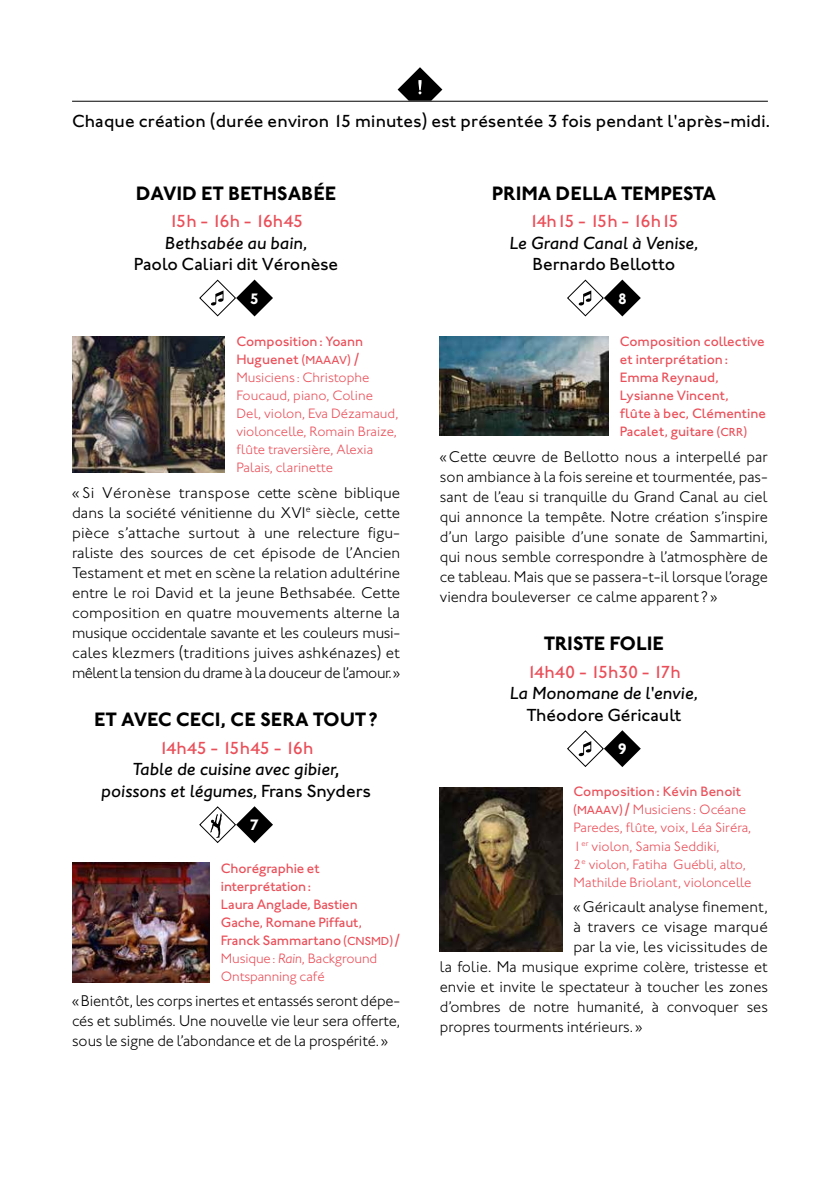
<style>
.page{position:relative;width:840px;height:1191px;background:#fff}
.page>*{position:absolute;margin:0;border:0;box-sizing:border-box;transform-origin:0 0}
.t1{font:700 20px "Johnston ITC";letter-spacing:-.015em;color:#000}
.t2{font:500 18px "Johnston ITC";color:#000}
.t3{font:italic 500 18px/21.6px "Johnston ITC Pro";color:#000;text-align:center}
.t4{font:500 18px "Johnston ITC";color:#ea4f59}
.t5{font:500 18px "Johnston ITC";letter-spacing:-.07em;color:#ea4f59}
.t6{font:300 16px/20px "Johnston ITC";color:#000;text-align:justify}
.t7{font:700 15.6px "Johnston ITC";color:#fff}
.t8{font:300 14px/18px "Johnston ITC";color:#ea4f59}
.t9{font:500 14px/18px "Johnston ITC";letter-spacing:-.01em;color:#ea4f59}
.s1{font-family:"Johnston ITC";font-style:normal}
.s2{font-weight:500}
.s3{font-weight:500;font-size:12px}
.s4{font-size:12px}
.s5{font-weight:300}
.s6{font-family:"Johnston ITC Pro";font-weight:300;font-style:italic}
</style>
<div class="page">
<svg style="left:211px;top:290px;width:12px;height:15px"></svg>
<div style="left:199px;top:280px;width:37px;height:36px;border:1px solid #000;border-radius:50%"></div>
<svg style="left:236px;top:279px;width:37px;height:37px"></svg>
<div style="left:199px;top:806px;width:37px;height:37px;border:1px solid #000;border-radius:50%"></div>
<svg style="left:236px;top:806px;width:37px;height:37px"></svg>
<svg style="left:210px;top:813px;width:12px;height:25px"></svg>
<svg style="left:578px;top:290px;width:13px;height:15px"></svg>
<div style="left:567px;top:280px;width:36px;height:36px;border:1px solid #000;border-radius:50%"></div>
<svg style="left:603px;top:279px;width:37px;height:37px"></svg>
<svg style="left:578px;top:741px;width:13px;height:15px"></svg>
<div style="left:567px;top:730px;width:36px;height:37px;border:1px solid #000;border-radius:50%"></div>
<svg style="left:603px;top:730px;width:37px;height:37px"></svg>
<hr style="left:72px;top:101px;width:695px;height:1px;background:#000">
<svg style="left:397px;top:67px;width:45px;height:34px"></svg>
<img style="left:72px;top:336px;width:153px;height:136px">
<img style="left:72px;top:863px;width:137px;height:119px">
<img style="left:439px;top:336px;width:169px;height:100px">
<img style="left:439px;top:787px;width:123px;height:164px">
<p class="t2" style="left:72px;top:110px;width:699px">Chaque création (durée environ 15 minutes) est présentée 3 fois pendant l'après-midi.</p>
<p class="t1" style="left:136px;top:181px;width:202px">DAVID ET BETHSABÉE</p>
<p class="t4" style="left:169px;top:210px;width:136px">15h - 16h - 16h45</p>
<p class="t3" style="left:165px;top:232px;width:144px">Bethsabée au bain<span class="s1">,</span></p>
<p class="t2" style="left:134px;top:254px;width:206px">Paolo Caliari dit Véronèse</p>
<p class="t7" style="left:250px;top:289px;width:11px">5</p>
<p class="t8" style="left:236px;top:332px;width:163px"><span class="s2">Composition: Yoann<br>Huguenet</span> <span class="s3">(MAAAV)</span> <span class="s2">/<br></span>Musiciens : Christophe<br>Foucaud, piano, Coline<br>Del, violon, Eva Dézamaud, violoncelle, Romain Braize, flûte traversière, Alexia<br>Palais, clarinette</p>
<p class="t6" style="left:72px;top:482px;width:329px">« Si Véronèse transpose cette scène biblique dans la société vénitienne du XVI<sup>e</sup> siècle, cette pièce s’attache surtout à une relecture figu&shy;raliste des sources de cet épisode de l’Ancien Testament et met en scène la relation adultérine entre le roi David et la jeune Bethsabée. Cette composition en quatre mouvements alterne la musique occidentale savante et les couleurs musi&shy;cales klezmers (traditions juives ashkénazes) et mêlent la tension du drame à la douceur de l’amour.»</p>
<p class="t1" style="left:94px;top:707px;width:285px">ET AVEC CECI, CE SERA TOUT?</p>
<p class="t4" style="left:159px;top:737px;width:156px">14h45 - 15h45 - 16h</p>
<p class="t3" style="left:101px;top:758px;width:271px">Table de cuisine avec gibier, poissons et légumes<span class="s1">, Frans Snyders</span></p>
<p class="t7" style="left:250px;top:816px;width:11px">7</p>
<p class="t9" style="left:221px;top:858px;width:180px">Chorégraphie et interprétation:<br>Laura Anglade, Bastien<br>Gache, Romane Piffaut,<br>Franck Sammartano <span class="s4">(CNSMD)</span> /<br><span class="s5">Musique:</span> <span class="s6">Rain</span><span class="s5">, Background<br>Ontspanning café</span></p>
<p class="t6" style="left:72px;top:991px;width:329px">«Bientôt, les corps inertes et entassés seront dépe&shy;cés et sublimés. Une nouvelle vie leur sera offerte, sous le signe de l’abondance et de la prospérité.»</p>
<p class="t1" style="left:491px;top:181px;width:226px">PRIMA DELLA TEMPESTA</p>
<p class="t5" style="left:528px;top:210px;width:151px">14h15 - 15h - 16h15</p>
<p class="t3" style="left:509px;top:232px;width:190px">Le Grand Canal à Venise<span class="s1">,</span></p>
<p class="t2" style="left:532px;top:254px;width:144px">Bernardo Bellotto</p>
<p class="t7" style="left:617px;top:289px;width:11px">8</p>
<p class="t9" style="left:619px;top:332px;width:148px">Composition collective et interprétation:<br>Emma Reynaud,<br>Lysianne Vincent,<br>flûte à bec, Clémentine<br>Pacalet, guitare <span class="s4">(CRR)</span></p>
<p class="t6" style="left:439px;top:446px;width:329px">«Cette œuvre de Bellotto nous a interpellé par son ambiance à la fois sereine et tourmentée, pas&shy;sant de l’eau si tranquille du Grand Canal au ciel qui annonce la tempête. Notre création s’inspire d’un largo paisible d’une sonate de Sammartini, qui nous semble correspondre à l’atmosphère de ce tableau. Mais que se passera-t-il lorsque l’orage viendra bouleverser ce calme apparent ? »</p>
<p class="t1" style="left:543px;top:631px;width:122px">TRISTE FOLIE</p>
<p class="t4" style="left:526px;top:661px;width:156px">14h40 - 15h30 - 17h</p>
<p class="t3" style="left:509px;top:682px;width:189px">La Monomane de l'envie<span class="s1">,</span></p>
<p class="t2" style="left:526px;top:704px;width:156px">Théodore Géricault</p>
<p class="t7" style="left:617px;top:740px;width:11px">9</p>
<p class="t8" style="left:573px;top:783px;width:179px"><span class="s2">Composition: Kévin Benoit </span><span class="s3">(MAAAV)</span> <span class="s2">/</span> Musiciens : Océane<br>Paredes, flûte, voix, Léa Siréra,<br>1<sup>er</sup> violon, Samia Seddiki,<br>2<sup>e</sup> violon, Fatiha Guébli, alto,<br>Mathilde Briolant, violoncelle</p>
<p class="t6" style="left:573px;top:897px;width:196px">«Géricault analyse finement,</p>
<p class="t6" style="left:573px;top:917px;width:196px">à travers ce visage marqué</p>
<p class="t6" style="left:573px;top:937px;width:196px">par la vie, les vicissitudes de</p>
<p class="t6" style="left:439px;top:957px;width:329px">la folie. Ma musique exprime colère, tristesse et</p>
<p class="t6" style="left:439px;top:977px;width:329px">envie et invite le spectateur à toucher les zones</p>
<p class="t6" style="left:439px;top:997px;width:329px">d’ombres de notre humanité, à convoquer ses</p>
<p class="t6" style="left:439px;top:1017px;width:204px">propres tourments intérieurs. »</p>
</div>
